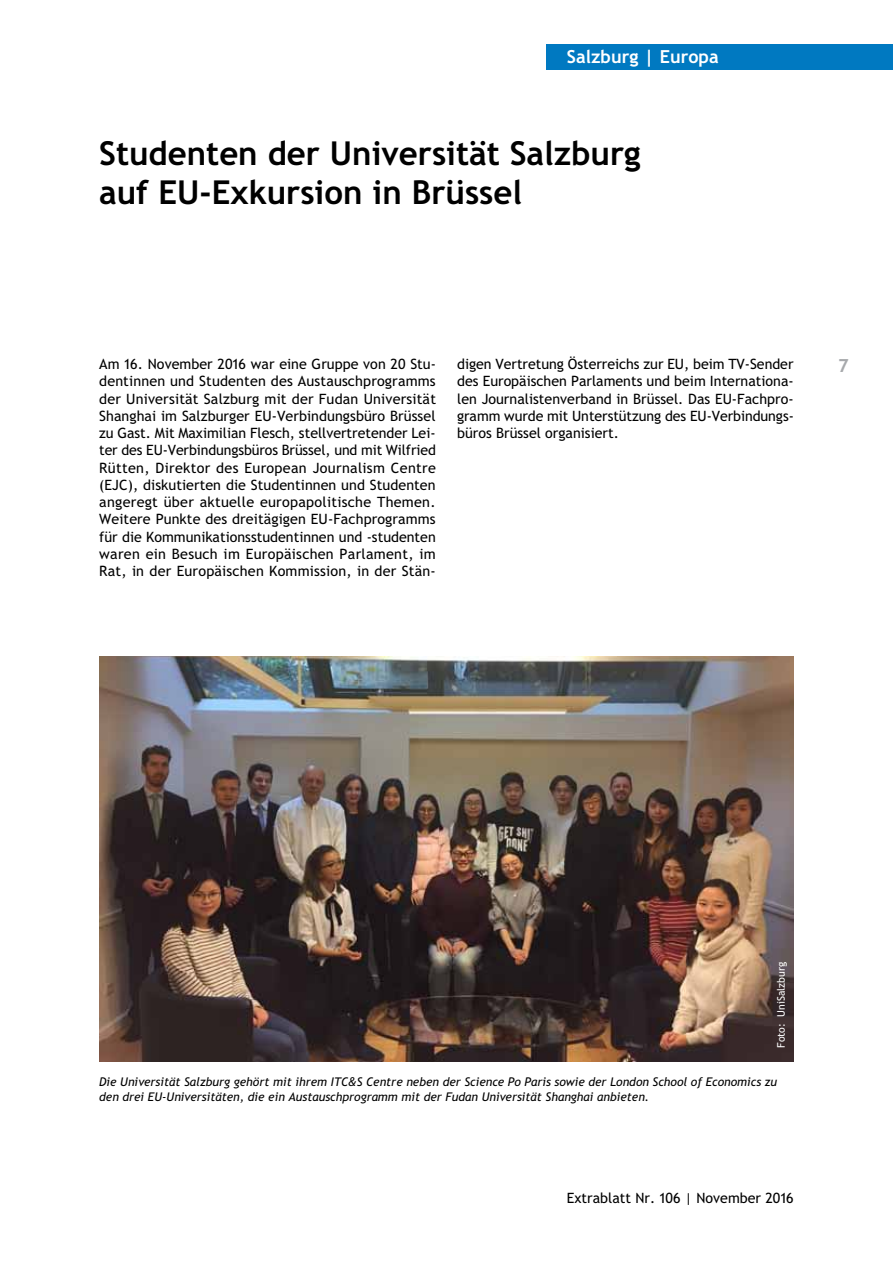
<style>
.page{position:relative;width:893px;height:1263px;background:#fff}
.page>*{position:absolute;margin:0;border:0;box-sizing:border-box;transform-origin:0 0}
.t1{font:700 33px/39.6px "Trebuchet SBG2";color:#000}
.t2{font:700 18px "Trebuchet SBG2";color:#fff}
.t3{font:700 18px "Trebuchet SBG2";color:#a7a9ac}
.t4{font:14.25px/17.2px "Trebuchet SBG2";letter-spacing:.005em;color:#000}
.t5{font:italic 12px/14.4px "Trebuchet SBG2";color:#000}
.t6{font:10.5px "Trebuchet SBG2";color:#fff}
</style>
<div class="page">
<div style="left:546px;top:44px;width:347px;height:25px;background:#0079c1"></div>
<img style="left:99px;top:657px;width:695px;height:405px">
<p class="t2" style="left:567px;top:46px;width:153px">Salzburg | Europa</p>
<h1 class="t1" style="left:99px;top:133px;width:543px">Studenten der Universität Salzburg auf EU-Exkursion in Brüssel</h1>
<p class="t4" style="left:99px;top:356px;width:338px">Am 16. November 2016 war eine Gruppe von 20 Stu&shy;dentinnen und Studenten des Austauschprogramms der Universität Salzburg mit der Fudan Universität Shanghai im Salzburger EU-Verbindungsbüro Brüssel zu Gast. Mit Maximilian Flesch, stellvertretender Lei&shy;ter des EU-Verbindungsbüros Brüssel, und mit Wilfried Rütten, Direktor des European Journalism Centre (EJC), diskutierten die Studentinnen und Studenten angeregt über aktuelle europapolitische Themen.<br>Weitere Punkte des dreitägigen EU-Fachprogramms für die Kommunikationsstudentinnen und -studenten waren ein Besuch im Europäischen Parlament, im Rat, in der Europäischen Kommission, in der Stän-</p>
<p class="t4" style="left:457px;top:356px;width:338px;text-align:justify">digen Vertretung Österreichs zur EU, beim TV-Sender des Europäischen Parlaments und beim Internationa&shy;len Journalistenverband in Brüssel. Das EU-Fachpro&shy;gramm wurde mit Unterstützung des EU-Verbindungs&shy;büros Brüssel organisiert.</p>
<p class="t3" style="left:838px;top:354px;width:12px">7</p>
<p class="t6" style="left:775px;top:1048px;width:88px;rotate:-90deg">Foto: UniSalzburg</p>
<p class="t5" style="left:99px;top:1075px;width:679px">Die Universität Salzburg gehört mit ihrem ITC&amp;S Centre neben der Science Po Paris sowie der London School of Economics zu den drei EU-Universitäten, die ein Austauschprogramm mit der Fudan Universität Shanghai anbieten.</p>
<p class="t4" style="left:567px;top:1190px;width:228px">Extrablatt Nr. 106 | November 2016</p>
</div>
